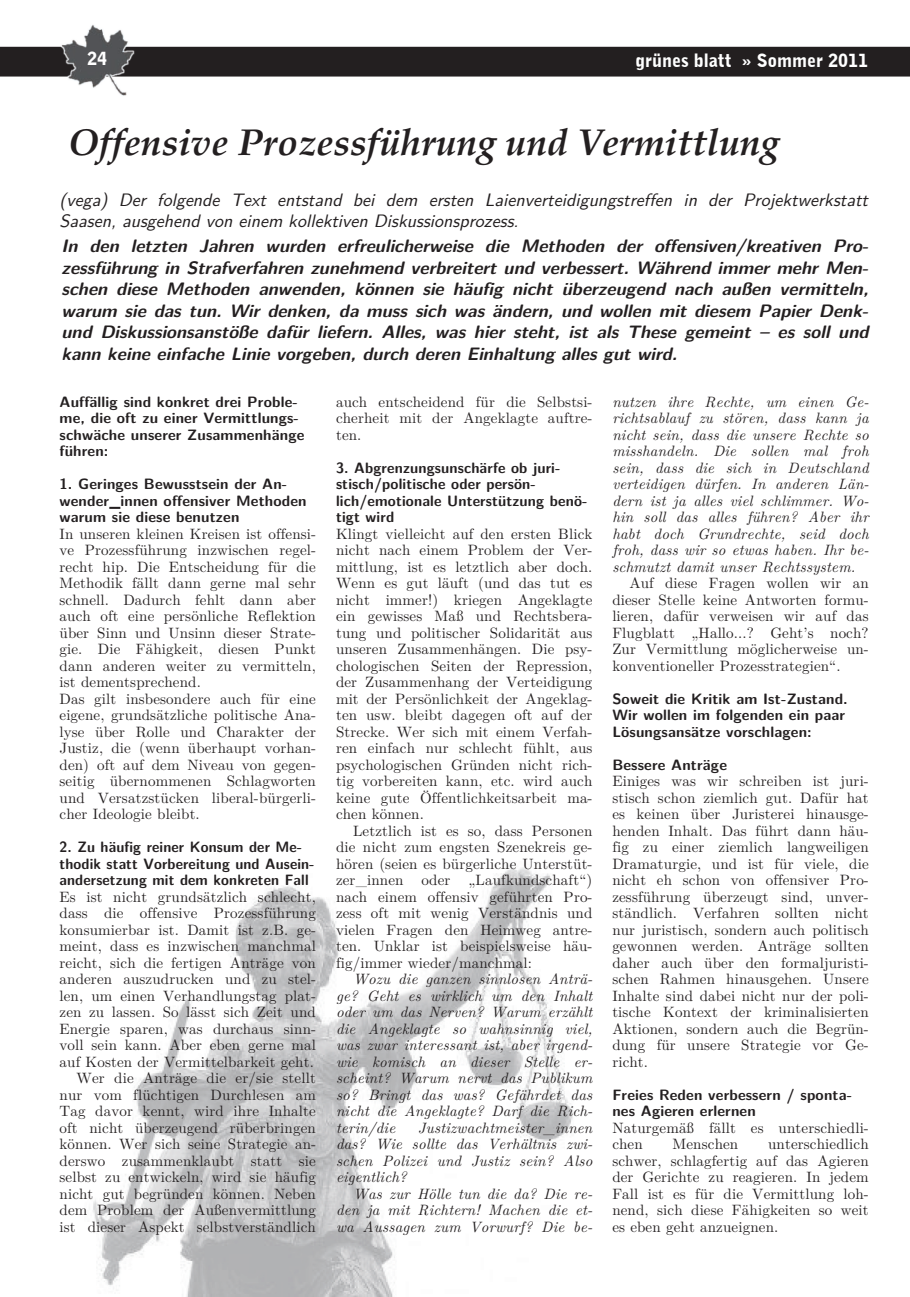
<style>
.page{position:relative;width:910px;height:1297px;background:#fff}
.page>*{position:absolute;margin:0;border:0;box-sizing:border-box;transform-origin:0 0}
.t1{font:italic 700 37.5px "URW Palladio L";color:#231f20}
.t2{font:italic 700 18px/21.6px "LM Sans 10";color:#231f20;text-align:justify}
.t3{font:italic 18px/21.6px "LM Sans 10";color:#231f20}
.t4{font:900 18px "Bell Gothic BT";color:#fff}
.t5{font:15px/16.5px "LM Roman 10";letter-spacing:.01em;color:#231f20;text-align:justify}
.t6{font:italic 15px/16.5px "LM Roman 10";letter-spacing:.01em;color:#231f20;text-align:justify}
.t7{font:700 15px/16.5px "LM Sans 10";letter-spacing:.01em;color:#231f20}
.t8{font:700 15px/16.5px "LM Sans 10";letter-spacing:.01em;color:#231f20;scale:.95 1}
</style>
<div class="page">
<div style="left:0;top:47px;width:910px;height:30px;background:#231f20"></div>
<img style="left:60px;top:25px;width:76px;height:71px">
<img style="left:93px;top:867px;width:480px;height:430px">
<p class="t4" style="left:87px;top:48px;width:22px">24</p>
<p class="t4" style="left:635px;top:50px;width:235px">grünes blatt » Sommer 2011</p>
<h1 class="t1" style="left:68px;top:117px;width:713px">Offensive Prozessführung und Vermittlung</h1>
<p class="t3" style="left:60px;top:187px;width:810px">(vega) Der folgende Text entstand bei dem ersten Laienverteidigungstreffen in der Projektwerkstatt<br>Saasen, ausgehend von einem kollektiven Diskussionsprozess.</p>
<p class="t2" style="left:61px;top:234px;width:809px">In den letzten Jahren wurden erfreulicherweise die Methoden der offensiven/kreativen Pro&shy;zessführung in Strafverfahren zunehmend verbreitert und verbessert. Während immer mehr Men&shy;schen diese Methoden anwenden, können sie häufig nicht überzeugend nach außen vermitteln, warum sie das tun. Wir denken, da muss sich was ändern, und wollen mit diesem Papier Denk&shy;und Diskussionsanstöße dafür liefern. Alles, was hier steht, ist als These gemeint – es soll und kann keine einfache Linie vorgeben, durch deren Einhaltung alles gut wird.</p>
<p class="t7" style="left:60px;top:392px;width:246px">Auffällig sind konkret drei Proble&shy;me, die oft zu einer Vermittlungs&shy;schwäche unserer Zusammenhänge führen:</p>
<p class="t7" style="left:60px;top:475px;width:249px">1. Geringes Bewusstsein der An&shy;wender_innen offensiver Methoden warum sie diese benutzen</p>
<p class="t5" style="left:60px;top:524px;width:258px;text-align:left">In unseren kleinen Kreisen ist offensi&shy;ve Prozessführung inzwischen regel&shy;recht hip. Die Entscheidung für die Methodik fällt dann gerne mal sehr schnell. Dadurch fehlt dann aber auch oft eine persönliche Reflektion über Sinn und Unsinn dieser Strate&shy;gie. Die Fähigkeit, diesen Punkt dann anderen weiter zu vermitteln, ist dementsprechend.<br>Das gilt insbesondere auch für eine eigene, grundsätzliche politische Ana&shy;lyse über Rolle und Charakter der Justiz, die (wenn überhaupt vorhan&shy;den) oft auf dem Niveau von gegen&shy;seitig übernommenen Schlagworten und Versatzstücken liberal-bürgerli&shy;cher Ideologie bleibt.</p>
<p class="t8" style="left:60px;top:838px;width:270px">2. Zu häufig reiner Konsum der Me&shy;thodik statt Vorbereitung und Ausein&shy;andersetzung mit dem konkreten Fall</p>
<p class="t5" style="left:60px;top:887px;width:258px;text-align:right">Es ist nicht grundsätzlich schlecht, dass die offensive Prozessführung konsumierbar ist. Damit ist z.B. ge&shy;meint, dass es inzwischen manchmal reicht, sich die fertigen Anträge von anderen auszudrucken und zu stel&shy;len, um einen Verhandlungstag plat&shy;zen zu lassen. So lässt sich Zeit und Energie sparen, was durchaus sinn&shy;voll sein kann. Aber eben gerne mal auf Kosten der Vermittelbarkeit geht.<br>Wer die Anträge die er/sie stellt nur vom flüchtigen Durchlesen am Tag davor kennt, wird ihre Inhalte oft nicht überzeugend rüberbringen können. Wer sich seine Strategie an&shy;derswo zusammenklaubt statt sie selbst zu entwickeln, wird sie häufig nicht gut begründen können. Neben dem Problem der Außenvermittlung ist dieser Aspekt selbstverständlich</p>
<p class="t5" style="left:336px;top:392px;width:258px">auch entscheidend für die Selbstsi&shy;cherheit mit der Angeklagte auftre&shy;ten.</p>
<p class="t7" style="left:336px;top:458px;width:253px">3. Abgrenzungsunschärfe ob juri&shy;stisch/politische oder persön&shy;lich/emotionale Unterstützung benö&shy;tigt wird</p>
<p class="t5" style="left:336px;top:524px;width:258px">Klingt vielleicht auf den ersten Blick nicht nach einem Problem der Ver&shy;mittlung, ist es letztlich aber doch.<br>Wenn es gut läuft (und das tut es nicht immer!) kriegen Angeklagte ein gewisses Maß und Rechtsbera&shy;tung und politischer Solidarität aus unseren Zusammenhängen. Die psy&shy;chologischen Seiten der Repression, der Zusammenhang der Verteidigung mit der Persönlichkeit der Angeklag&shy;ten usw. bleibt dagegen oft auf der Strecke. Wer sich mit einem Verfah&shy;ren einfach nur schlecht fühlt, aus psychologischen Gründen nicht rich&shy;tig vorbereiten kann, etc. wird auch keine gute Öffentlichkeitsarbeit ma&shy;chen können.</p>
<p class="t5" style="left:336px;top:821px;width:258px;text-indent:17px">Letztlich ist es so, dass Personen die nicht zum engsten Szenekreis ge&shy;hören (seien es bürgerliche Unterstüt&shy;zer_innen oder „Laufkundschaft“) nach einem offensiv geführten Pro&shy;zess oft mit wenig Verständnis und vielen Fragen den Heimweg antre&shy;ten. Unklar ist beispielsweise häu&shy;fig/immer wieder/manchmal:</p>
<p class="t6" style="left:336px;top:970px;width:258px;text-indent:17px">Wozu die ganzen sinnlosen Anträ&shy;ge? Geht es wirklich um den Inhalt oder um das Nerven? Warum erzählt die Angeklagte so wahnsinnig viel, was zwar interessant ist, aber irgend&shy;wie komisch an dieser Stelle er&shy;scheint? Warum nervt das Publikum so? Bringt das was? Gefährdet das nicht die Angeklagte? Darf die Rich&shy;terin/die</p>
<p class="t6" style="left:336px;top:1118px;width:258px;text-indent:82px">Justizwachtmeister_innen das? Wie sollte das Verhältnis zwi&shy;schen Polizei und Justiz sein? Also eigentlich?</p>
<p class="t6" style="left:336px;top:1184px;width:258px;text-indent:17px">Was zur Hölle tun die da? Die re&shy;den ja mit Richtern! Machen die et&shy;wa Aussagen zum Vorwurf? Die be-</p>
<p class="t6" style="left:612px;top:392px;width:258px">nutzen ihre Rechte, um einen Ge&shy;richtsablauf zu stören, dass kann ja nicht sein, dass die unsere Rechte so misshandeln. Die sollen mal froh sein, dass die sich in Deutschland verteidigen dürfen. In anderen Län&shy;dern ist ja alles viel schlimmer. Wo&shy;hin soll das alles führen? Aber ihr habt doch Grundrechte, seid doch froh, dass wir so etwas haben. Ihr be&shy;schmutzt damit unser Rechtssystem.</p>
<p class="t5" style="left:612px;top:574px;width:258px;text-indent:17px">Auf diese Fragen wollen wir an dieser Stelle keine Antworten formu&shy;lieren, dafür verweisen wir auf das Flugblatt „Hallo...? Geht’s noch?<br>Zur Vermittlung möglicherweise un&shy;konventioneller Prozesstrategien“.</p>
<p class="t7" style="left:612px;top:689px;width:237px">Soweit die Kritik am Ist-Zustand.<br>Wir wollen im folgenden ein paar<br>Lösungsansätze vorschlagen:</p>
<p class="t7" style="left:612px;top:755px;width:116px">Bessere Anträge</p>
<p class="t5" style="left:612px;top:772px;width:258px">Einiges was wir schreiben ist juri&shy;stisch schon ziemlich gut. Dafür hat es keinen über Juristerei hinausge&shy;henden Inhalt. Das führt dann häu&shy;fig zu einer ziemlich langweiligen Dramaturgie, und ist für viele, die nicht eh schon von offensiver Pro&shy;zessführung überzeugt sind, unver&shy;ständlich. Verfahren sollten nicht nur juristisch, sondern auch politisch gewonnen werden. Anträge sollten daher auch über den formaljuristi&shy;schen Rahmen hinausgehen. Unsere Inhalte sind dabei nicht nur der poli&shy;tische Kontext der kriminalisierten Aktionen, sondern auch die Begrün&shy;dung für unsere Strategie vor Ge&shy;richt.</p>
<p class="t7" style="left:612px;top:1085px;width:241px">Freies Reden verbessern / sponta&shy;nes Agieren erlernen</p>
<p class="t5" style="left:612px;top:1118px;width:258px">Naturgemäß fällt es unterschiedli&shy;chen</p>
<p class="t5" style="left:612px;top:1135px;width:258px;text-indent:156px">unterschiedlich schwer, schlagfertig auf das Agieren der Gerichte zu reagieren. In jedem Fall ist es für die Vermittlung loh&shy;nend, sich diese Fähigkeiten so weit es eben geht anzueignen.</p>
<p class="t5" style="left:673px;top:1135px;width:67px">Menschen</p>
</div>
